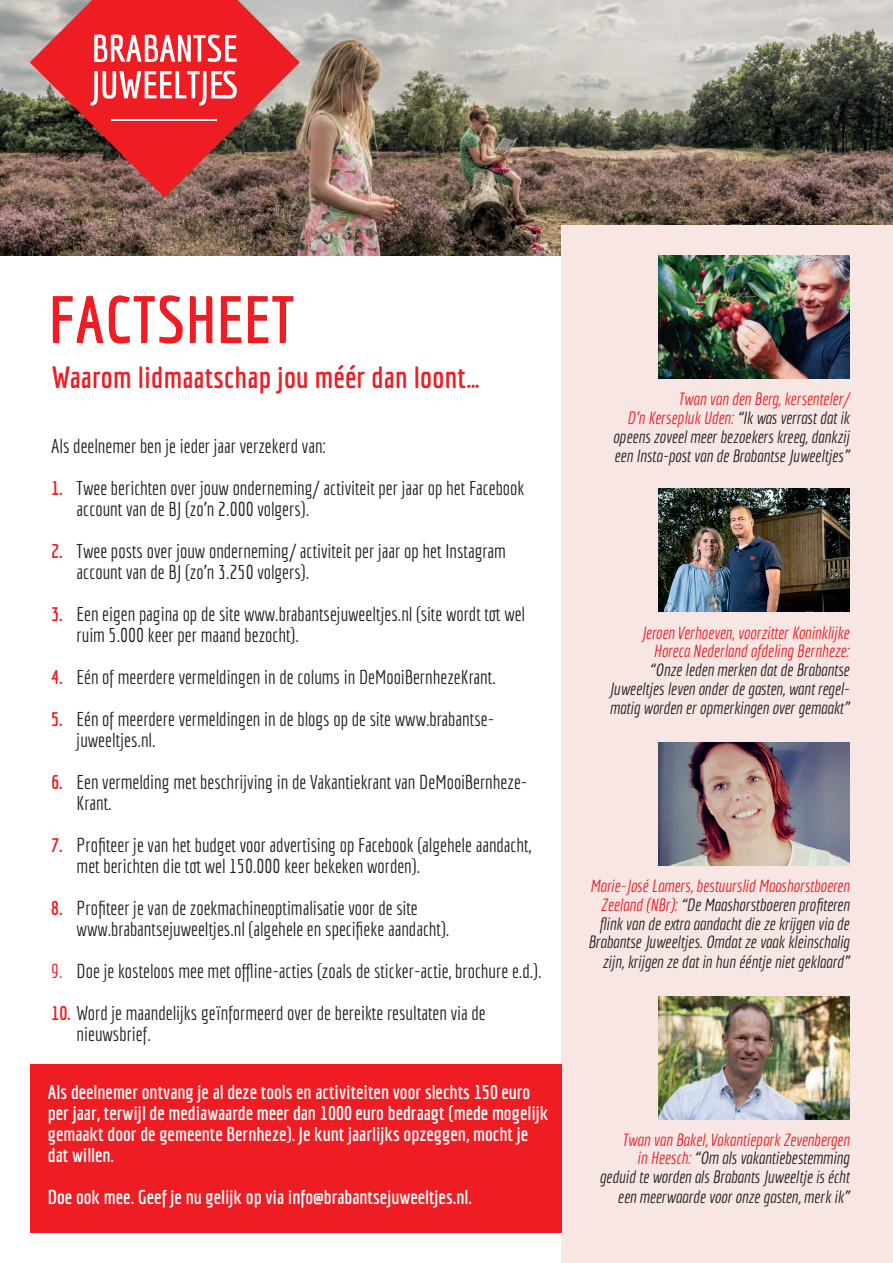
<style>
.page{position:relative;width:893px;height:1263px;background:#fff}
.page>*{position:absolute;margin:0;border:0;box-sizing:border-box;transform-origin:0 0}
.t1{font:700 65.25px "Economica";letter-spacing:.01em;color:#ee1d23}
.t2{font:700 30px "Economica";letter-spacing:.01em;color:#ee1d23}
.t3{font:19.5px/21px "Economica";color:#231f20}
.t4{font:700 19.5px/21px "Economica";color:#fff}
.t5{font:italic 17.25px/19px "Economica";color:#231f20;text-align:right}
.t6{font:italic 17.25px/18.8px "Economica";color:#ee1d23;text-align:right}
.s1{font-weight:700;color:#ee1d23}
.s2{color:#ee1d23}
</style>
<div class="page">
<img style="left:0;top:0;width:893px;height:255px">
<div style="left:561px;top:225px;width:332px;height:1038px;background:#f8e6e4"></div>
<svg style="left:30px;top:0;width:270px;height:197px;background:#b44643"></svg>
<hr style="left:111px;top:119px;width:105px;height:2px;background:#fff">
<svg style="left:94px;top:34px;width:143px;height:28px"></svg>
<svg style="left:91px;top:71px;width:146px;height:35px"></svg>
<img style="left:658px;top:255px;width:191px;height:123px">
<img style="left:658px;top:488px;width:191px;height:124px">
<img style="left:658px;top:742px;width:191px;height:124px">
<img style="left:658px;top:996px;width:191px;height:123px">
<div style="left:30px;top:1064px;width:531px;height:169px;background:#ee1d23"></div>
<h1 class="t1" style="left:49px;top:282px;width:247px">FACTSHEET</h1>
<h2 class="t2" style="left:51px;top:360px;width:430px">Waarom lidmaatschap jou méér dan loont…</h2>
<p class="t3" style="left:51px;top:435px;width:277px">Als deelnemer ben je ieder jaar verzekerd van:</p>
<p class="t3" style="left:77px;top:477px;width:449px;text-indent:-26px"><span class="s1">1.</span> Twee berichten over jouw onderneming/ activiteit per jaar op het Facebook account van de BJ (zo’n 2.000 volgers).</p>
<p class="t3" style="left:77px;top:540px;width:431px;text-indent:-26px"><span class="s1">2.</span> Twee posts over jouw onderneming/ activiteit per jaar op het Instagram account van de BJ (zo’n 3.250 volgers).</p>
<p class="t3" style="left:77px;top:603px;width:450px;text-indent:-26px"><span class="s1">3.</span> Een eigen pagina op de site www.brabantsejuweeltjes.nl (site wordt tot wel ruim 5.000 keer per maand bezocht).</p>
<p class="t3" style="left:51px;top:666px;width:446px"><span class="s1">4.</span> Eén of meerdere vermeldingen in de colums in DeMooiBernhezeKrant.</p>
<p class="t3" style="left:77px;top:708px;width:419px;text-indent:-26px"><span class="s1">5.</span> Eén of meerdere vermeldingen in de blogs op de site www.brabantse&shy;juweeltjes.nl.</p>
<p class="t3" style="left:77px;top:771px;width:452px;text-indent:-26px"><span class="s1">6.</span> Een vermelding met beschrijving in de Vakantiekrant van DeMooiBernheze-<br>Krant.</p>
<p class="t3" style="left:77px;top:834px;width:456px;text-indent:-26px"><span class="s1">7.</span> Profiteer je van het budget voor advertising op Facebook (algehele aandacht, met berichten die tot wel 150.000 keer bekeken worden).</p>
<p class="t3" style="left:77px;top:897px;width:374px;text-indent:-26px"><span class="s1">8.</span> Profiteer je van de zoekmachineoptimalisatie voor de site www.brabantsejuweeltjes.nl (algehele en specifieke aandacht).</p>
<p class="t3" style="left:51px;top:960px;width:492px"><span class="s2">9.</span> Doe je kosteloos mee met offline-acties (zoals de sticker-actie, brochure e.d.).</p>
<p class="t3" style="left:77px;top:1002px;width:411px;text-indent:-26px"><span class="s1">10.</span> Word je maandelijks geïnformeerd over de bereikte resultaten via de nieuwsbrief.</p>
<p class="t4" style="left:48px;top:1081px;width:502px">Als deelnemer ontvang je al deze tools en activiteiten voor slechts 150 euro per jaar, terwijl de mediawaarde meer dan 1000 euro bedraagt (mede mogelijk gemaakt door de gemeente Bernheze). Je kunt jaarlijks opzeggen, mocht je dat willen.</p>
<p class="t4" style="left:48px;top:1186px;width:426px">Doe ook mee. Geef je nu gelijk op via info@brabantsejuweeltjes.nl.</p>
<p class="t5" style="left:613px;top:389px;width:238px"><span class="s2">Twan van den Berg, kersenteler/<br>D’n Kersepluk Uden:</span> “Ik was verrast dat ik opeens zoveel meer bezoekers kreeg, dankzij een Insta-post van de Brabantse Juweeltjes”</p>
<p class="t6" style="left:641px;top:623px;width:210px">Jeroen Verhoeven, voorzitter Koninklijke<br>Horeca Nederland afdeling Bernheze:</p>
<p class="t5" style="left:609px;top:660px;width:242px;text-align:justify;text-indent:40px">“Onze leden merken dat de Brabantse Juweeltjes leven onder de gasten, want regel&shy;matig worden er opmerkingen over gemaakt”</p>
<p class="t5" style="left:588px;top:876px;width:263px"><span class="s2">Marie-José Lamers, bestuurslid Maashorstboeren Zeeland (NBr):</span> “De Maashorstboeren profiteren flink van de extra aandacht die ze krijgen via de Brabantse Juweeltjes. Omdat ze vaak kleinschalig zijn, krijgen ze dat in hun ééntje niet geklaard”</p>
<p class="t5" style="left:599px;top:1130px;width:251px"><span class="s2">Twan van Bakel, Vakantiepark Zevenbergen<br>in Heesch:</span> “Om als vakantiebestemming geduid te worden als Brabants Juweeltje is écht een meerwaarde voor onze gasten, merk ik”</p>
</div>
